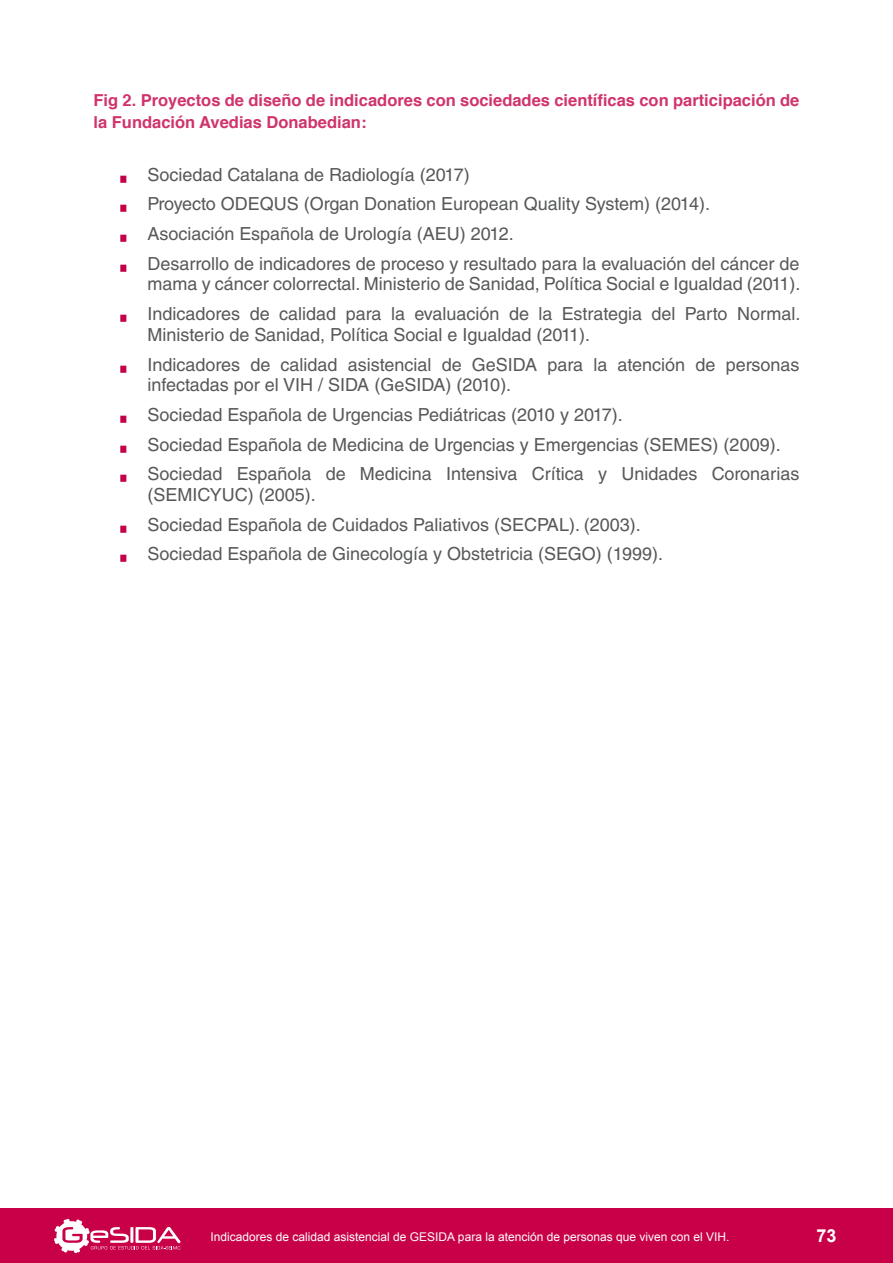
<style>
.page{position:relative;width:893px;height:1263px;background:#fff}
.page>*{position:absolute;margin:0;border:0;box-sizing:border-box;transform-origin:0 0}
.t1{font:18px/20.7px "Helvetica LT Std";color:#57585a}
.t2{font:700 18px "Arial";color:#fff}
.t3{font:700 16.5px/22.5px "Helvetica";color:#d0336d}
.t4{font:12px "Arial";color:#fff}
.t5{font:6px "Helvetica";color:#c40048}
</style>
<div class="page">
<div style="left:0;top:1209px;width:893px;height:54px;background:#c70048"></div>
<svg style="left:54px;top:1219px;width:126px;height:34px"></svg>
<p class="t3" style="left:94px;top:89px;width:707px">Fig 2. Proyectos de diseño de indicadores con sociedades científicas con participación de la Fundación Avedias Donabedian:</p>
<p class="t5" style="left:121px;top:174px;width:7px">█</p>
<p class="t1" style="left:148px;top:164px;width:324px">Sociedad Catalana de Radiología (2017)</p>
<p class="t5" style="left:121px;top:204px;width:7px">█</p>
<p class="t1" style="left:148px;top:194px;width:564px">Proyecto ODEQUS (Organ Donation European Quality System) (2014).</p>
<p class="t5" style="left:121px;top:233px;width:7px">█</p>
<p class="t1" style="left:148px;top:223px;width:368px">Asociación Española de Urología (AEU) 2012.</p>
<p class="t5" style="left:121px;top:263px;width:7px">█</p>
<p class="t1" style="left:148px;top:253px;width:654px">Desarrollo de indicadores de proceso y resultado para la evaluación del cáncer de mama y cáncer colorrectal. Ministerio de Sanidad, Política Social e Igualdad (2011).</p>
<p class="t5" style="left:121px;top:313px;width:7px">█</p>
<p class="t1" style="left:148px;top:303px;width:654px">Indicadores de calidad para la evaluación de la Estrategia del Parto Normal.<br>Ministerio de Sanidad, Política Social e Igualdad (2011).</p>
<p class="t5" style="left:121px;top:364px;width:7px">█</p>
<p class="t1" style="left:148px;top:354px;width:653px">Indicadores de calidad asistencial de GeSIDA para la atención de personas infectadas por el VIH / SIDA (GeSIDA) (2010).</p>
<p class="t5" style="left:121px;top:414px;width:7px">█</p>
<p class="t1" style="left:148px;top:404px;width:477px">Sociedad Española de Urgencias Pediátricas (2010 y 2017).</p>
<p class="t5" style="left:121px;top:444px;width:7px">█</p>
<p class="t1" style="left:148px;top:434px;width:635px">Sociedad Española de Medicina de Urgencias y Emergencias (SEMES) (2009).</p>
<p class="t5" style="left:121px;top:474px;width:7px">█</p>
<p class="t1" style="left:148px;top:464px;width:653px">Sociedad Española de Medicina Intensiva Crítica y Unidades Coronarias (SEMICYUC) (2005).</p>
<p class="t5" style="left:121px;top:524px;width:7px">█</p>
<p class="t1" style="left:148px;top:514px;width:495px">Sociedad Española de Cuidados Paliativos (SECPAL). (2003).</p>
<p class="t5" style="left:121px;top:554px;width:7px">█</p>
<p class="t1" style="left:148px;top:544px;width:517px">Sociedad Española de Ginecología y Obstetricia (SEGO) (1999).</p>
<p class="t4" style="left:210px;top:1229px;width:520px">Indicadores de calidad asistencial de GESIDA para la atención de personas que viven con el VIH.</p>
<p class="t2" style="left:816px;top:1224px;width:22px">73</p>
</div>
